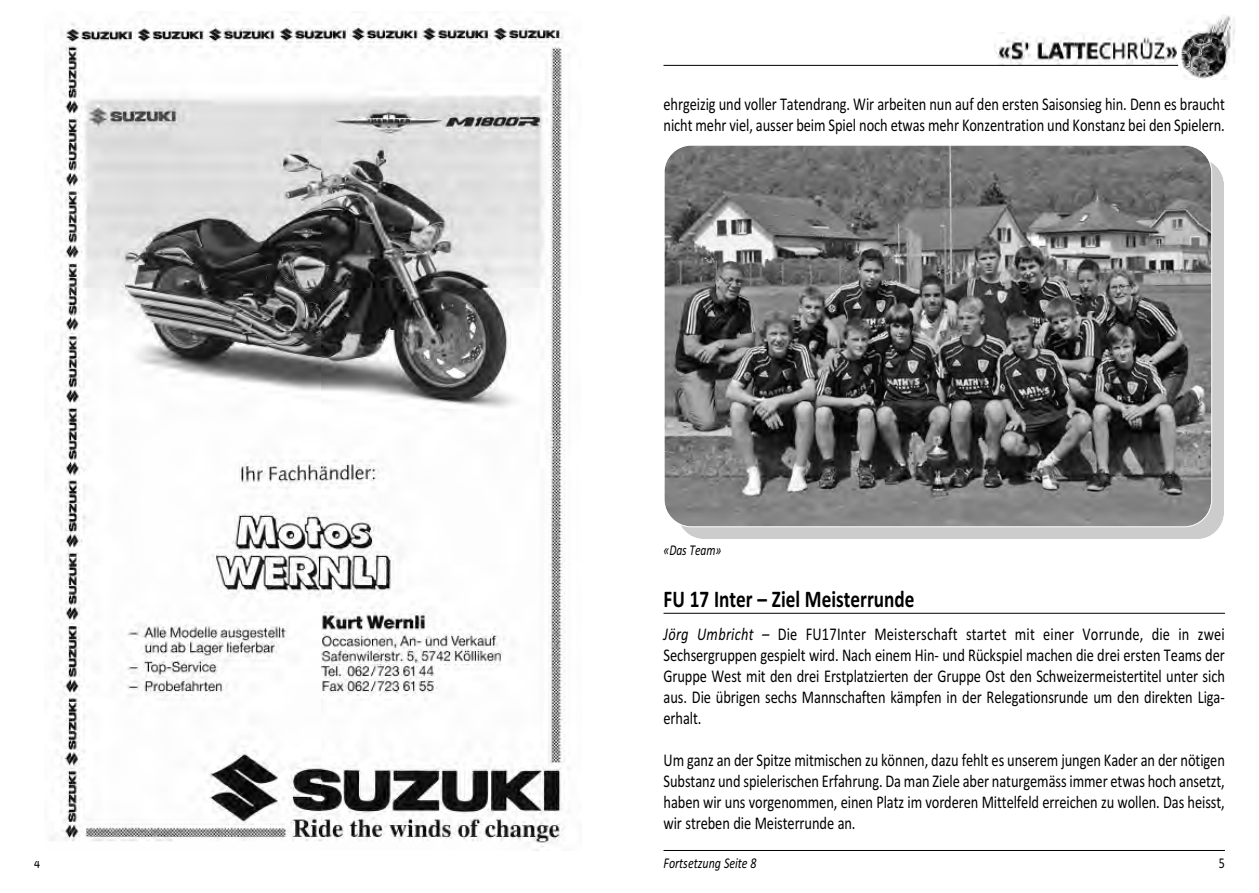
<style>
.page{position:relative;width:1259px;height:893px;background:#fff}
.page>*{position:absolute;margin:0;border:0;box-sizing:border-box;transform-origin:0 0}
.t1{font:700 24px "Calibri";color:#000;scale:.8 1}
.t2{font:18px/21px "Calibri";letter-spacing:-.005em;color:#000;text-align:justify;scale:.8 1}
.t3{font:italic 15px "Calibri";color:#000;scale:.8 1}
.t4{font:italic 15px "Calibri";color:#000;scale:.77 1}
.t5{font:15px "Calibri";color:#000;scale:.8 1}
.s1{font-style:italic}
</style>
<div class="page">
<hr style="left:663px;top:850px;width:562px;height:1px;background:#000">
<img style="left:995px;top:32px;width:182px;height:32px">
<img style="left:1181px;top:14px;width:54px;height:65px">
<hr style="left:663px;top:65px;width:515px;height:1px;background:#000">
<hr style="left:663px;top:613px;width:562px;height:1px;background:#000">
<img style="left:51px;top:19px;width:519px;height:832px">
<svg style="left:682px;top:163px;width:542px;height:376px;background:#cecece"></svg>
<svg style="left:664px;top:145px;width:548px;height:382px;background:#6e6e6e"></svg>
<p class="t5" style="left:34px;top:854px;width:9px">4</p>
<p class="t2" style="left:663px;top:93px;width:703px">ehrgeizig und voller Tatendrang. Wir arbeiten nun auf den ersten Saisonsieg hin. Denn es braucht nicht mehr viel, ausser beim Spiel noch etwas mehr Konzentration und Konstanz bei den Spielern.</p>
<p class="t4" style="left:663px;top:541px;width:77px">«Das Team»</p>
<h1 class="t1" style="left:663px;top:584px;width:315px">FU 17 Inter – Ziel Meisterrunde</h1>
<p class="t2" style="left:663px;top:623px;width:703px"><span class="s1">Jörg Umbricht –</span> Die FU17Inter Meisterschaft startet mit einer Vorrunde, die in zwei Sechsergruppen gespielt wird. Nach einem Hin- und Rückspiel machen die drei ersten Teams der Gruppe West mit den drei Erstplatzierten der Gruppe Ost den Schweizermeistertitel unter sich aus. Die übrigen sechs Mannschaften kämpfen in der Relegationsrunde um den direkten Liga&shy;erhalt.</p>
<p class="t2" style="left:663px;top:749px;width:703px">Um ganz an der Spitze mitmischen zu können, dazu fehlt es unserem jungen Kader an der nötigen Substanz und spielerischen Erfahrung. Da man Ziele aber naturgemäss immer etwas hoch ansetzt, haben wir uns vorgenommen, einen Platz im vorderen Mittelfeld erreichen zu wollen. Das heisst, wir streben die Meisterrunde an.</p>
<p class="t3" style="left:663px;top:854px;width:118px">Fortsetzung Seite 8</p>
<p class="t5" style="left:1218px;top:854px;width:9px">5</p>
</div>
